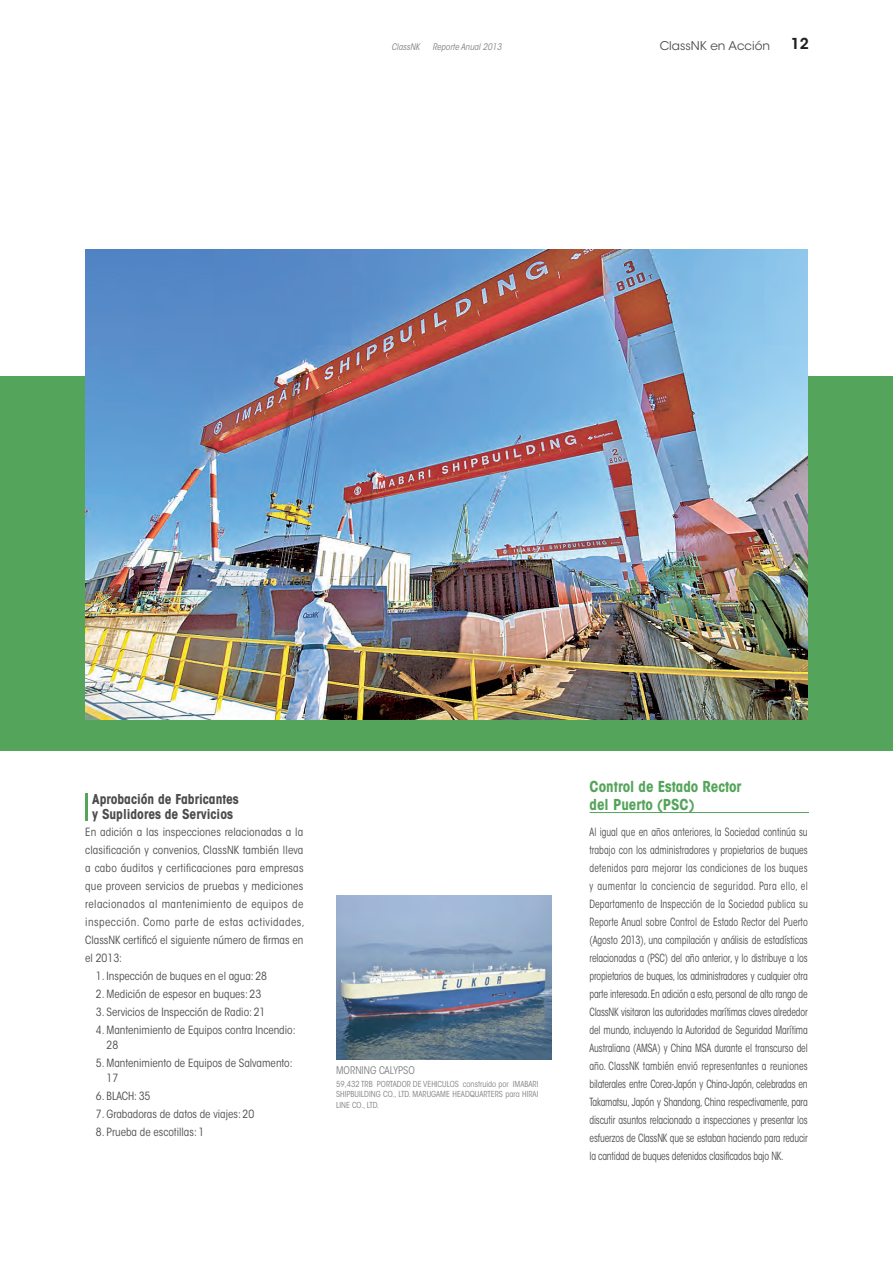
<style>
.page{position:relative;width:893px;height:1263px;background:#fff}
.page>*{position:absolute;margin:0;border:0;box-sizing:border-box;transform-origin:0 0}
.t1{font:700 condensed 15px/18px "ITC Avant Garde Std";color:#55a45b}
.t2{font:600 15px "ITC Avant Garde Std";color:#231f20}
.t3{font:700 condensed 13.5px/15px "ITC Avant Garde Std";color:#4b4c4d}
.t4{font:12px "ITC Avant Garde Std";color:#4b4c4d}
.t5{font:condensed 11.25px/18px "ITC Avant Garde Std";color:#4b4c4d;text-align:justify;scale:.86 1}
.t6{font:condensed 11.25px/18px "ITC Avant Garde Std";color:#4b4c4d}
.t7{font:condensed 10.5px "ITC Avant Garde Std";color:#808285}
.t8{font:italic condensed 9px "ITC Avant Garde Std";color:#808285}
.t9{font:condensed 8.25px/10.5px "ITC Avant Garde Std";color:#808285;text-align:justify}
</style>
<div class="page">
<div style="left:0;top:377px;width:893px;height:374px;background:#55a45b"></div>
<img style="left:85px;top:250px;width:723px;height:469px">
<img style="left:336px;top:895px;width:216px;height:164px">
<hr style="left:85px;top:793px;width:3px;height:27px;background:#55a45b">
<hr style="left:590px;top:812px;width:219px;height:1px;background:#55a45b">
<p class="t8" style="left:391px;top:42px;width:30px">ClassNK</p>
<p class="t8" style="left:432px;top:42px;width:71px">Reporte Anual 2013</p>
<p class="t4" style="left:660px;top:38px;width:112px">ClassNK en Acción</p>
<h1 class="t2" style="left:791px;top:35px;width:20px">12</h1>
<p class="t3" style="left:92px;top:792px;width:148px">Aprobación de Fabricantes y Suplidores de Servicios</p>
<p class="t6" style="left:85px;top:823px;width:221px">En adición a las inspecciones relacionadas a la clasificación y convenios, ClassNK también lleva a cabo áuditos y certificaciones para empresas que proveen servicios de pruebas y mediciones relacionados al mantenimiento de equipos de inspección. Como parte de estas actividades, ClassNK certificó el siguiente número de firmas en el 2013:</p>
<p class="t6" style="left:96px;top:967px;width:173px">1. Inspección de buques en el agua: 28</p>
<p class="t6" style="left:96px;top:985px;width:167px">2. Medición de espesor en buques: 23</p>
<p class="t6" style="left:96px;top:1003px;width:171px">3. Servicios de Inspección de Radio: 21</p>
<p class="t6" style="left:107px;top:1022px;width:191px;line-height:15px;text-indent:-11px">4. Mantenimiento de Equipos contra Incendio:<br>28</p>
<p class="t6" style="left:107px;top:1055px;width:188px;line-height:15px;text-indent:-11px">5. Mantenimiento de Equipos de Salvamento:<br>17</p>
<p class="t6" style="left:96px;top:1087px;width:56px">6. BLACH: 35</p>
<p class="t6" style="left:96px;top:1105px;width:160px">7. Grabadoras de datos de viajes: 20</p>
<p class="t6" style="left:96px;top:1123px;width:110px">8. Prueba de escotillas: 1</p>
<p class="t7" style="left:336px;top:1064px;width:80px">MORNING CALYPSO</p>
<p class="t9" style="left:336px;top:1078px;width:204px">59,432 TRB PORTADOR DE VEHICULOS construido por IMABARI SHIPBUILDING CO., LTD. MARUGAME HEADQUARTERS para HIRAI LINE CO., LTD.</p>
<h1 class="t1" style="left:590px;top:777px;width:153px">Control de Estado Rector del Puerto (PSC)</h1>
<p class="t5" style="left:589px;top:823px;width:255px">Al igual que en años anteriores, la Sociedad continúa su trabajo con los administradores y propietarios de buques detenidos para mejorar las condiciones de los buques y aumentar la conciencia de seguridad. Para ello, el Departamento de Inspección de la Sociedad publica su Reporte Anual sobre Control de Estado Rector del Puerto (Agosto 2013), una compilación y análisis de estadísticas relacionadas a (PSC) del año anterior, y lo distribuye a los propietarios de buques, los administradores y cualquier otra parte interesada. En adición a esto, personal de alto rango de ClassNK visitaron las autoridades marítimas claves alrededor del mundo, incluyendo la Autoridad de Seguridad Marítima Australiana (AMSA) y China MSA durante el transcurso del año. ClassNK también envió representantes a reuniones bilaterales entre Corea-Japón y China-Japón, celebradas en Takamatsu, Japón y Shandong, China respectivamente, para discutir asuntos relacionado a inspecciones y presentar los esfuerzos de ClassNK que se estaban haciendo para reducir la cantidad de buques detenidos clasificados bajo NK.</p>
</div>
